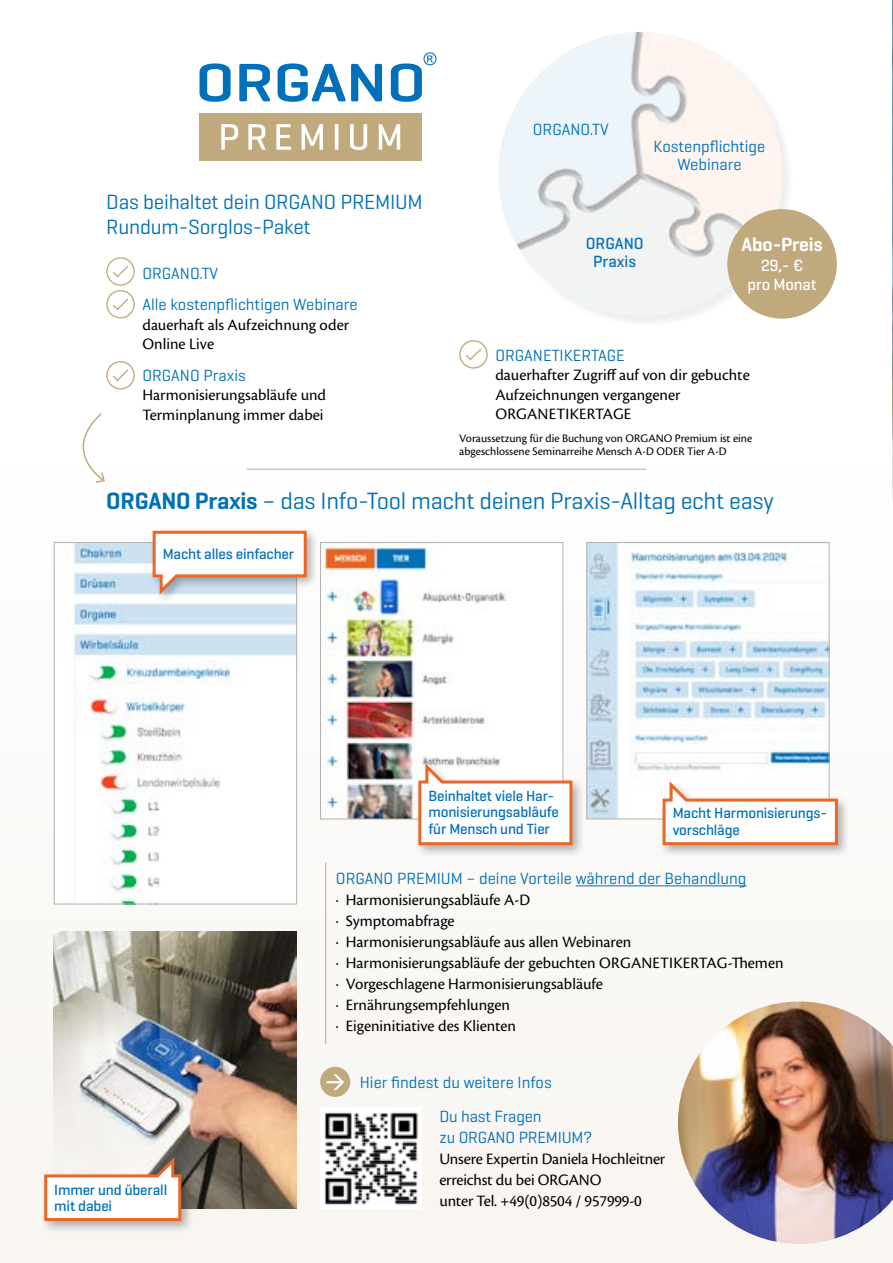
<style>
.page{position:relative;width:893px;height:1263px;background:#fff}
.page>*{position:absolute;margin:0;border:0;box-sizing:border-box;transform-origin:0 0}
.t1{font:24px "Geogrotesque";letter-spacing:-.01em;color:#0070ba}
.t2{font:21px/25.2px "Geogrotesque";letter-spacing:-.01em;color:#0070ba}
.t3{font:600 19.5px "Geogrotesque";letter-spacing:-.01em;color:#fff}
.t4{font:16.5px/21px "Cronos Pro";color:#000}
.t5{font:16.5px/21px "Geogrotesque";color:#0070ba}
.t6{font:500 16.5px/19.5px "Geogrotesque";letter-spacing:-.01em;color:#fff;text-align:center}
.t7{font:500 16.5px/18px "Geogrotesque";color:#0070ba;text-align:center}
.t8{font:500 15px/16.5px "Geogrotesque";letter-spacing:-.01em;color:#0070ba}
.t9{font:12px/13.5px "Cronos Pro";color:#000}
.s1{font-weight:600}
</style>
<div class="page">
<div style="left:0;top:470px;width:893px;height:793px;background:#f9f6f2"></div>
<img style="left:56px;top:544px;width:239px;height:358px">
<div style="left:54px;top:542px;width:243px;height:362px;border:1px solid #b3b2b2"></div>
<img style="left:892px;top:0;width:1px;height:492px">
<svg style="left:199px;top:52px;width:237px;height:50px"></svg>
<div style="left:200px;top:113px;width:222px;height:48px;background:#c1a97e"></div>
<svg style="left:221px;top:124px;width:17px;height:26px"></svg>
<svg style="left:248px;top:124px;width:18px;height:26px"></svg>
<svg style="left:276px;top:124px;width:15px;height:26px"></svg>
<svg style="left:302px;top:124px;width:21px;height:26px"></svg>
<hr style="left:335px;top:124px;width:3px;height:26px;background:#fff">
<svg style="left:350px;top:124px;width:17px;height:26px"></svg>
<svg style="left:379px;top:124px;width:21px;height:26px"></svg>
<img style="left:678px;top:1001px;width:215px;height:243px">
<div style="left:499px;top:33px;width:294px;height:294px;background:#000;opacity:.1"></div>
<img style="left:498px;top:32px;width:284px;height:284px;border-radius:142px">
<div style="left:106px;top:257px;width:29px;height:29px;border:1px solid #c1a97e;border-radius:50%"></div>
<svg style="left:113px;top:266px;width:16px;height:12px"></svg>
<div style="left:106px;top:290px;width:29px;height:28px;border:1px solid #c1a97e;border-radius:50%"></div>
<svg style="left:113px;top:298px;width:16px;height:13px"></svg>
<div style="left:106px;top:361px;width:29px;height:29px;border:1px solid #c1a97e;border-radius:50%"></div>
<svg style="left:113px;top:369px;width:16px;height:13px"></svg>
<div style="left:459px;top:340px;width:29px;height:29px;border:1px solid #c1a97e;border-radius:50%"></div>
<svg style="left:466px;top:348px;width:15px;height:13px"></svg>
<hr style="left:247px;top:469px;width:399px;height:1px;background:#c1a97e">
<svg style="left:59px;top:413px;width:47px;height:71px"></svg>
<img style="left:322px;top:544px;width:239px;height:273px">
<div style="left:320px;top:542px;width:243px;height:277px;border:1px solid #b3b2b2"></div>
<img style="left:588px;top:544px;width:240px;height:273px">
<div style="left:586px;top:542px;width:244px;height:277px;border:1px solid #b3b2b2"></div>
<div style="left:727px;top:209px;width:110px;height:110px;background:#c1a97e;border-radius:50%"></div>
<img style="left:320px;top:1107px;width:102px;height:101px">
<div style="left:320px;top:1067px;width:30px;height:30px;background:#c1a97e;border-radius:50%"></div>
<hr style="left:576px;top:885px;width:171px;height:1px;background:#0070ba">
<hr style="left:325px;top:863px;width:1px;height:181px;background:#c1a97e">
<img style="left:54px;top:932px;width:242px;height:276px">
<div style="left:149px;top:527px;width:170px;height:78px;background:#000;opacity:.3"></div>
<svg style="left:151px;top:529px;width:157px;height:69px"></svg>
<div style="left:41px;top:1155px;width:153px;height:78px;background:#000;opacity:.3"></div>
<svg style="left:43px;top:1153px;width:140px;height:69px"></svg>
<div style="left:415px;top:760px;width:169px;height:97px;background:#000;opacity:.3"></div>
<svg style="left:417px;top:759px;width:157px;height:88px"></svg>
<div style="left:659px;top:778px;width:191px;height:79px;background:#000;opacity:.3"></div>
<svg style="left:661px;top:778px;width:178px;height:69px"></svg>
<p class="t2" style="left:106px;top:189px;width:318px">Das beihaltet dein ORGANO PREMIUM<br>Rundum-Sorglos-Paket</p>
<p class="t5" style="left:142px;top:257px;width:217px;line-height:31.5px">ORGANO.TV<br>Alle kostenpflichtigen Webinare</p>
<p class="t4" style="left:142px;top:315px;width:208px;line-height:19.5px">dauerhaft als Aufzeichnung oder<br>Online Live</p>
<p class="t5" style="left:142px;top:364px;width:105px">ORGANO Praxis</p>
<p class="t4" style="left:142px;top:385px;width:185px;line-height:19.5px">Harmonisierungsabläufe und<br>Terminplanung immer dabei</p>
<p class="t5" style="left:533px;top:118px;width:77px">ORGANO.TV</p>
<p class="t5" style="left:654px;top:136px;width:113px;line-height:18px;text-align:center">Kostenpflichtige<br>Webinare</p>
<p class="t7" style="left:586px;top:234px;width:60px">ORGANO<br>Praxis</p>
<p class="t3" style="left:742px;top:232px;width:82px">Abo-Preis</p>
<p class="t6" style="left:747px;top:255px;width:71px">29,- € pro Monat</p>
<p class="t5" style="left:495px;top:344px;width:131px">ORGANETIKERTAGE</p>
<p class="t4" style="left:495px;top:366px;width:256px;line-height:19.5px">dauerhafter Zugriff auf von dir gebuchte<br>Aufzeichnungen vergangener<br>ORGANETIKERTAGE</p>
<p class="t9" style="left:459px;top:431px;width:295px">Voraussetzung für die Buchung von ORGANO Premium ist eine abgeschlossene Seminarreihe Mensch A-D ODER Tier A-D</p>
<h1 class="t1" style="left:106px;top:486px;width:669px"><span class="s1">ORGANO Praxis</span> – das Info-Tool macht deinen Praxis-Alltag echt easy</h1>
<p class="t8" style="left:163px;top:545px;width:133px">Macht alles einfacher</p>
<p class="t8" style="left:54px;top:1181px;width:114px">Immer und überall mit dabei</p>
<p class="t8" style="left:428px;top:787px;width:132px">Beinhaltet viele Har&shy;monisierungsabläufe für Mensch und Tier</p>
<p class="t8" style="left:673px;top:805px;width:156px">Macht Harmonisierungs&shy;vorschläge</p>
<p class="t5" style="left:336px;top:867px;width:412px">ORGANO PREMIUM – deine Vorteile während der Behandlung</p>
<p class="t4" style="left:336px;top:890px;width:449px">· Harmonisierungsabläufe A-D<br>· Symptomabfrage<br>· Harmonisierungsabläufe aus allen Webinaren<br>· Harmonisierungsabläufe der gebuchten ORGANETIKERTAG-Themen · Vorgeschlagene Harmonisierungsabläufe<br>· Ernährungsempfehlungen<br>· Eigeninitiative des Klienten</p>
<p class="t5" style="left:360px;top:1071px;width:194px">Hier findest du weitere Infos</p>
<p class="t5" style="left:439px;top:1105px;width:155px">Du hast Fragen<br>zu ORGANO PREMIUM?</p>
<p class="t4" style="left:439px;top:1148px;width:227px">Unsere Expertin Daniela Hochleitner erreichst du bei ORGANO<br>unter Tel. +49(0)8504 / 957999-0</p>
</div>
